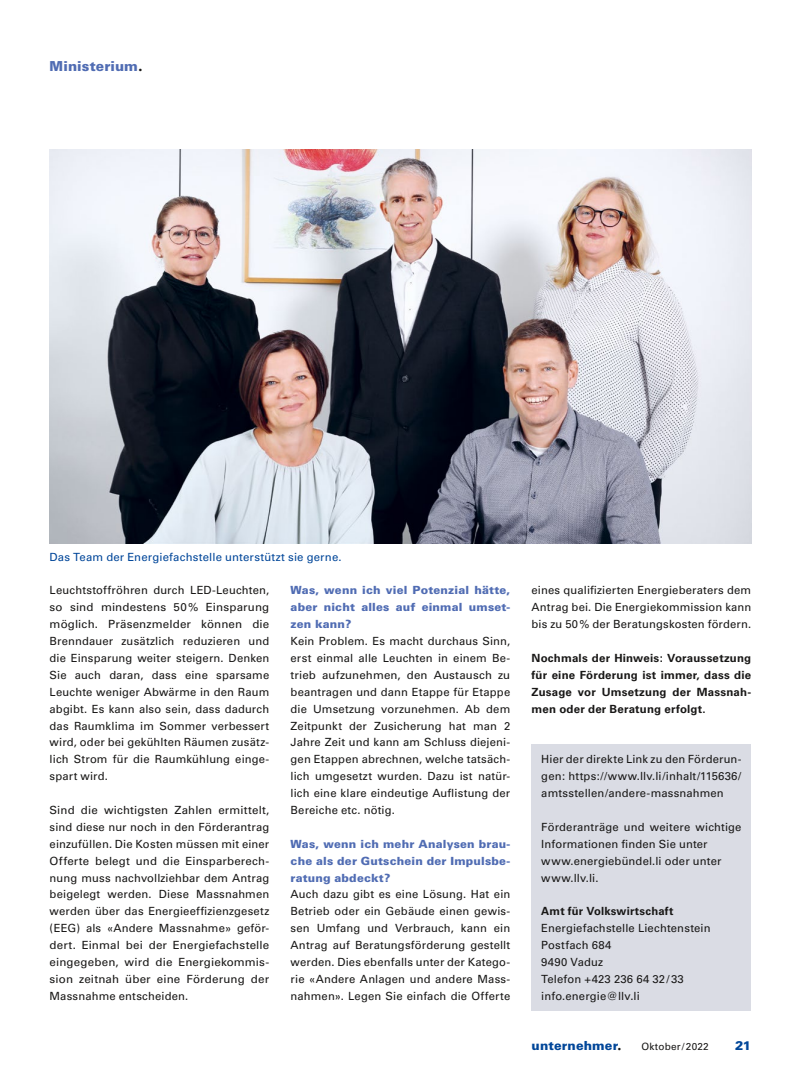
<style>
.page{position:relative;width:808px;height:1078px;background:#fff}
.page>*{position:absolute;margin:0;border:0;box-sizing:border-box;transform-origin:0 0}
.t1{font:900 13.75px "Univers";letter-spacing:.005em;color:#506cb3}
.t2{font:900 12.5px "Univers";letter-spacing:.01em;color:#004699}
.t3{font:11.25px/16.9px "Univers";letter-spacing:.015em;color:#181716;text-align:justify}
.t4{font:700 11.25px/16.9px "Univers";letter-spacing:.015em;color:#181716;text-align:justify}
.t5{font:900 11.25px/16.9px "Univers";letter-spacing:.015em;color:#506cb3;text-align:justify}
.t6{font:11.25px "Univers";letter-spacing:.015em;color:#004699}
.t7{font:10px "Univers";letter-spacing:.02em;color:#181716}
.s1{font-family:"Futura BT";font-weight:800;font-size:15.12px;color:#181716}
.s2{font-family:"Futura";font-weight:800;font-size:13.75px;color:#181716}
</style>
<div class="page">
<div style="left:531px;top:744px;width:220px;height:46px;background:#dadce4"></div>
<div style="left:531px;top:777px;width:220px;height:30px;background:#dadce4"></div>
<div style="left:531px;top:794px;width:220px;height:30px;background:#dadce4"></div>
<div style="left:531px;top:811px;width:220px;height:47px;background:#dadce4"></div>
<div style="left:531px;top:845px;width:220px;height:30px;background:#dadce4"></div>
<div style="left:531px;top:862px;width:220px;height:29px;background:#dadce4"></div>
<div style="left:531px;top:879px;width:220px;height:29px;background:#dadce4"></div>
<div style="left:531px;top:896px;width:220px;height:29px;background:#dadce4"></div>
<div style="left:531px;top:912px;width:220px;height:30px;background:#dadce4"></div>
<div style="left:531px;top:929px;width:220px;height:30px;background:#dadce4"></div>
<div style="left:531px;top:946px;width:220px;height:30px;background:#dadce4"></div>
<div style="left:531px;top:963px;width:220px;height:30px;background:#dadce4"></div>
<div style="left:531px;top:980px;width:220px;height:30px;background:#dadce4"></div>
<img style="left:50px;top:149px;width:701px;height:394px">
<p class="t1" style="left:50px;top:57px;width:95px">Ministerium<span class="s1">.</span></p>
<p class="t6" style="left:50px;top:550px;width:293px">Das Team der Energiefachstelle unterstützt sie gerne.</p>
<p class="t3" style="left:50px;top:582px;width:221px">Leuchtstoffröhren durch LED-Leuchten, so sind mindestens 50% Einsparung möglich. Präsenzmelder können die Brenndauer zusätzlich reduzieren und die Einsparung weiter steigern. Denken Sie auch daran, dass eine sparsame Leuchte weniger Abwärme in den Raum abgibt. Es kann also sein, dass dadurch das Raumklima im Sommer verbessert wird, oder bei gekühlten Räumen zusätz&shy;lich Strom für die Raumkühlung einge&shy;spart wird.</p>
<p class="t3" style="left:50px;top:801px;width:221px">Sind die wichtigsten Zahlen ermittelt, sind diese nur noch in den Förderantrag einzufüllen. Die Kosten müssen mit einer Offerte belegt und die Einsparberech&shy;nung muss nachvollziehbar dem Antrag beigelegt werden. Diese Massnahmen werden über das Energieeffizienzgesetz (EEG) als «Andere Massnahme» geför&shy;dert. Einmal bei der Energiefachstelle eingegeben, wird die Energiekommis&shy;sion zeitnah über eine Förderung der Massnahme entscheiden.</p>
<p class="t5" style="left:291px;top:581px;width:221px">Was, wenn ich viel Potenzial hätte, aber nicht alles auf einmal umset&shy;zen kann?</p>
<p class="t3" style="left:291px;top:632px;width:221px">Kein Problem. Es macht durchaus Sinn, erst einmal alle Leuchten in einem Be&shy;trieb aufzunehmen, den Austausch zu beantragen und dann Etappe für Etappe die Umsetzung vorzunehmen. Ab dem Zeitpunkt der Zusicherung hat man 2<br>Jahre Zeit und kann am Schluss diejeni&shy;gen Etappen abrechnen, welche tatsäch&shy;lich umgesetzt wurden. Dazu ist natür&shy;lich eine klare eindeutige Auflistung der Bereiche etc. nötig.</p>
<p class="t5" style="left:291px;top:835px;width:221px">Was, wenn ich mehr Analysen brau&shy;che als der Gutschein der Impulsbe&shy;ratung abdeckt?</p>
<p class="t3" style="left:291px;top:885px;width:221px">Auch dazu gibt es eine Lösung. Hat ein Betrieb oder ein Gebäude einen gewis&shy;sen Umfang und Verbrauch, kann ein Antrag auf Beratungsförderung gestellt werden. Dies ebenfalls unter der Katego&shy;rie «Andere Anlagen und andere Mass&shy;nahmen». Legen Sie einfach die Offerte</p>
<p class="t3" style="left:531px;top:582px;width:221px">eines qualifizierten Energieberaters dem Antrag bei. Die Energiekommission kann bis zu 50% der Beratungskosten fördern.</p>
<p class="t4" style="left:531px;top:649px;width:221px">Nochmals der Hinweis: Voraussetzung für eine Förderung ist immer, dass die Zusage vor Umsetzung der Massnah&shy;men oder der Beratung erfolgt.</p>
<p class="t3" style="left:541px;top:750px;width:202px">Hier der direkte Link zu den Förderun&shy;gen: https://www.llv.li/inhalt/115636/ amtsstellen/andere-massnahmen</p>
<p class="t3" style="left:541px;top:818px;width:202px;text-align:left">Förderanträge und weitere wichtige<br>Informationen finden Sie unter www.energiebündel.li oder unter www.llv.li.</p>
<p class="t4" style="left:541px;top:902px;width:134px">Amt für Volkswirtschaft</p>
<p class="t3" style="left:541px;top:919px;width:171px;text-align:left">Energiefachstelle Liechtenstein<br>Postfach 684<br>9490 Vaduz<br>Telefon +423 236 64 32/33 info.energie@llv.li</p>
<p class="t2" style="left:531px;top:1037px;width:91px">unternehmer<span class="s2">.</span></p>
<p class="t7" style="left:641px;top:1040px;width:69px">Oktober/2022</p>
<p class="t2" style="left:735px;top:1037px;width:18px">21</p>
</div>
